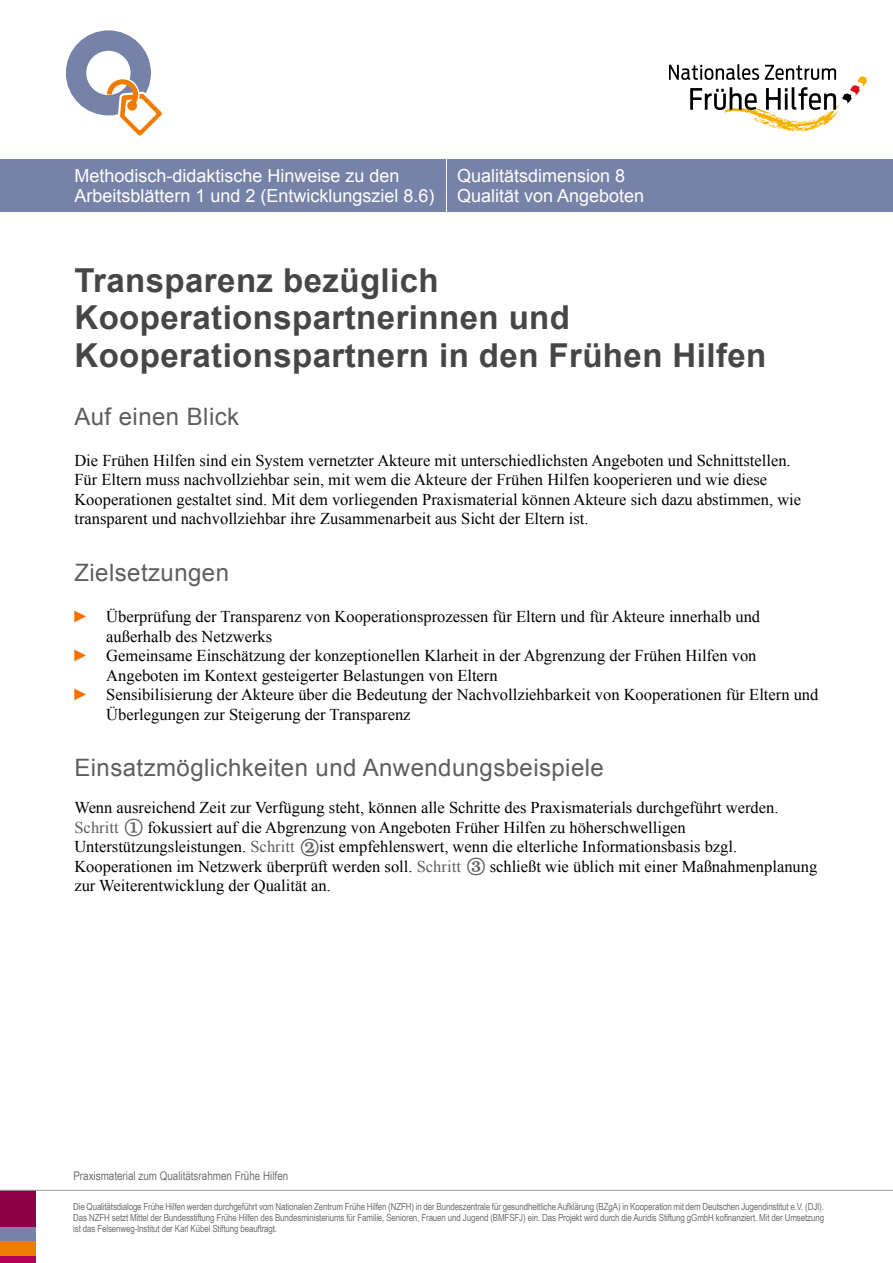
<style>
.page{position:relative;width:893px;height:1263px;background:#fff}
.page>*{position:absolute;margin:0;border:0;box-sizing:border-box;transform-origin:0 0}
.t1{font:700 33px/37.5px "Arial";letter-spacing:.015em;color:#464646}
.t2{font:24px "Arial";letter-spacing:.02em;color:#5e5e5e}
.Leitsystem-Kopf{font:18px/19.5px "Arial";color:#fff}
.p_Fließtext{font:16.5px/19.5px "Times New Roman";color:#000}
.p_Arial_8_Pt{font:12px "Arial Narrow";color:#6f6f6e}
.t3{font:9.75px/11.2px "Arial Narrow";letter-spacing:-.015em;color:#6f6f6e;text-align:justify}
.s1{font-family:"Arial Narrow";color:#ff6d00}
.s2{color:#5e5e5e}
.s3{font-family:"Abril Text Lt";font-size:28.2px;color:#5e5e5e}
</style>
<div class="page">
<div style="left:0;top:1255px;width:35px;height:8px;background:#b10057"></div>
<div style="left:0;top:1191px;width:35px;height:36px;background:#8d0044"></div>
<div style="left:0;top:1227px;width:35px;height:14px;background:#7782a8"></div>
<div style="left:0;top:1241px;width:35px;height:14px;background:#ef7c00"></div>
<hr style="left:0;top:1190px;width:893px;height:1px;background:#9c9d9d">
<div style="left:0;top:159px;width:893px;height:53px;background:#7782a8"></div>
<hr style="left:446px;top:147px;width:1px;height:74px;background:#fff">
<div style="left:66px;top:30px;width:85px;height:85px;border:20px solid #7682a7;border-radius:50%"></div>
<svg style="left:102px;top:72px;width:60px;height:64px"></svg>
<div style="left:127px;top:101px;width:10px;height:10px;background:#ef7c00;border-radius:50%"></div>
<svg style="left:669px;top:64px;width:198px;height:68px"></svg>
<p class="Leitsystem-Kopf" style="left:74px;top:166px;width:362px">Methodisch-didaktische Hinweise zu den<br>Arbeitsblättern 1 und 2 (Entwicklungsziel 8.6)</p>
<p class="Leitsystem-Kopf" style="left:457px;top:166px;width:170px">Qualitätsdimension 8</p>
<p class="Leitsystem-Kopf" style="left:457px;top:186px;width:189px">Qualität von Angeboten</p>
<h1 class="t1" style="left:74px;top:263px;width:693px">Transparenz bezüglich<br>Kooperationspartnerinnen und<br>Kooperationspartnern in den Frühen Hilfen</h1>
<h2 class="t2" style="left:74px;top:401px;width:166px">Auf einen Blick</h2>
<p class="p_Fließtext" style="left:74px;top:450px;width:728px">Die Frühen Hilfen sind ein System vernetzter Akteure mit unterschiedlichsten Angeboten und Schnittstellen.<br>Für Eltern muss nachvollziehbar sein, mit wem die Akteure der Frühen Hilfen kooperieren und wie diese Kooperationen gestaltet sind. Mit dem vorliegenden Praxismaterial können Akteure sich dazu abstimmen, wie transparent und nachvollziehbar ihre Zusammenarbeit aus Sicht der Eltern ist.</p>
<h2 class="t2" style="left:74px;top:557px;width:156px">Zielsetzungen</h2>
<p class="p_Fließtext" style="left:106px;top:606px;width:655px;text-indent:-32px"><span class="s1">►</span> Überprüfung der Transparenz von Kooperationsprozessen für Eltern und für Akteure innerhalb und außerhalb des Netzwerks</p>
<p class="p_Fließtext" style="left:106px;top:645px;width:652px;text-indent:-32px"><span class="s1">►</span> Gemeinsame Einschätzung der konzeptionellen Klarheit in der Abgrenzung der Frühen Hilfen von<br>Angeboten im Kontext gesteigerter Belastungen von Eltern</p>
<p class="p_Fließtext" style="left:106px;top:684px;width:714px;text-indent:-32px"><span class="s1">►</span> Sensibilisierung der Akteure über die Bedeutung der Nachvollziehbarkeit von Kooperationen für Eltern und<br>Überlegungen zur Steigerung der Transparenz</p>
<h2 class="t2" style="left:74px;top:751px;width:531px">Einsatzmöglichkeiten und Anwendungsbeispiele</h2>
<p class="p_Fließtext" style="left:74px;top:798px;width:744px">Wenn ausreichend Zeit zur Verfügung steht, können alle Schritte des Praxismaterials durchgeführt werden.<br><span class="s2">Schritt</span> <span class="s3">1</span> fokussiert auf die Abgrenzung von Angeboten Früher Hilfen zu höherschwelligen Unterstützungsleistungen. <span class="s2">Schritt</span> <span class="s3">2</span>ist empfehlenswert, wenn die elterliche Informationsbasis bzgl.<br>Kooperationen im Netzwerk überprüft werden soll. <span class="s2">Schritt</span> <span class="s3">3</span> schließt wie üblich mit einer Maßnahmenplanung zur Weiterentwicklung der Qualität an.</p>
<p class="p_Arial_8_Pt" style="left:73px;top:1167px;width:216px">Praxismaterial zum Qualitätsrahmen Frühe Hilfen</p>
<p class="t3" style="left:73px;top:1200px;width:752px">Die Qualitätsdialoge Frühe Hilfen werden durchgeführt vom Nationalen Zentrum Frühe Hilfen (NZFH) in der Bundeszentrale für gesundheitliche Aufklärung (BZgA) in Kooperation mit dem Deutschen Jugendinstitut e.V. (DJI).<br>Das NZFH setzt Mittel der Bundesstiftung Frühe Hilfen des Bundesministeriums für Familie, Senioren, Frauen und Jugend (BMFSFJ) ein. Das Projekt wird durch die Auridis Stiftung gGmbH kofinanziert. Mit der Umsetzung ist das Felsenweg-Institut der Karl Kübel Stiftung beauftragt.</p>
</div>
